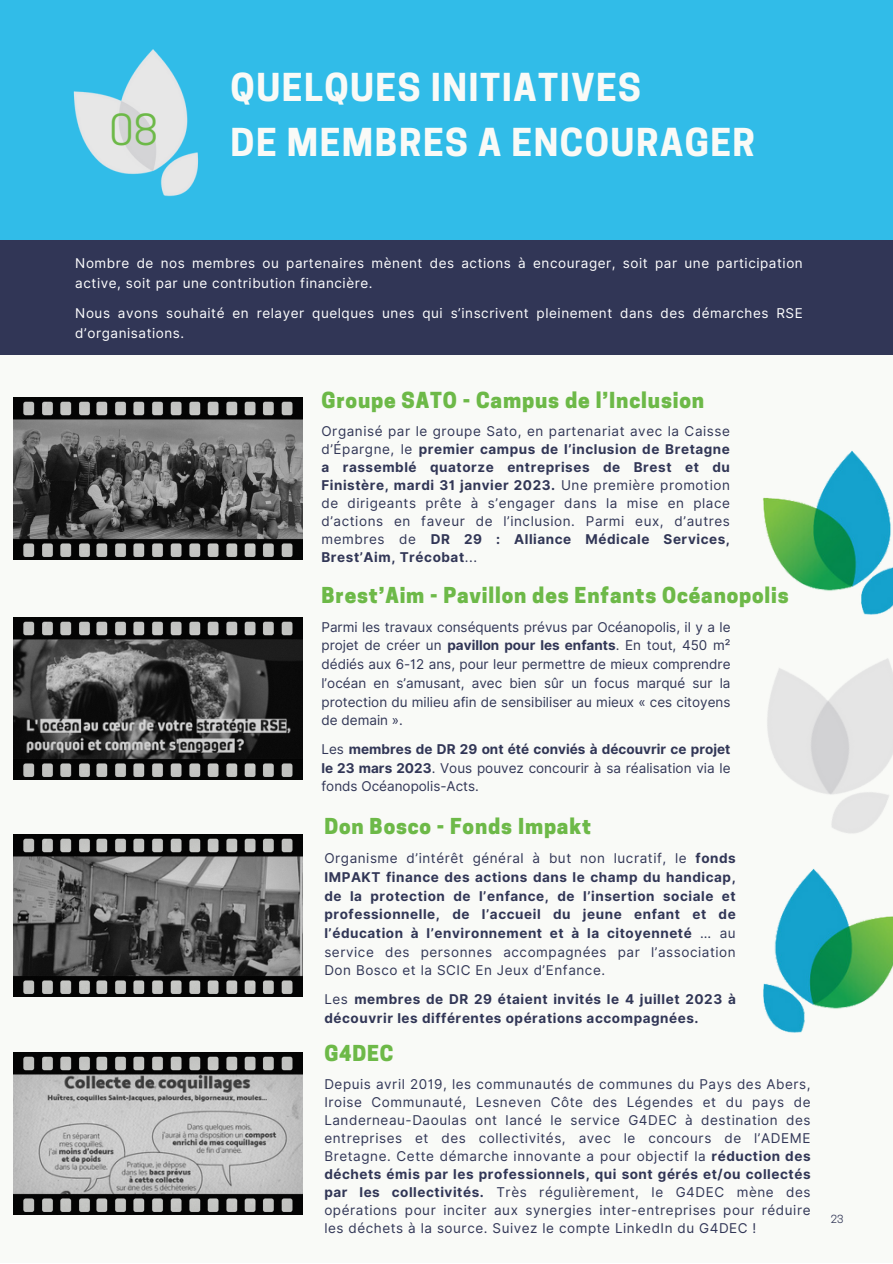
<style>
.page{position:relative;width:893px;height:1264px;background:#fff}
.page>*{position:absolute;margin:0;border:0;box-sizing:border-box;transform-origin:0 0}
.t1{font:40.2px "Cooper Hewitt";color:#6db948}
.t2{font:700 36.15px "Cooper Hewitt";letter-spacing:.04em;color:#f9faf7}
.t3{font:800 20.7px "Cooper Hewitt";letter-spacing:.04em;color:#6db948}
.t4{font:13.5px/18px "Inter";letter-spacing:.02em;color:#313656;text-align:justify}
.t5{font:700 13.5px/18.8px "Inter";letter-spacing:.04em;color:#313656;text-align:justify}
.t6{font:13.5px/20px "Inter";letter-spacing:.04em;color:#fff}
.t7{font:10.5px "Cooper Hewitt";color:#313656}
.s1{font-weight:700}
.s2{font-weight:400}
</style>
<div class="page">
<div style="left:0;top:0;width:892px;height:1262px;background:#f9faf7"></div>
<div style="left:0;top:0;width:892px;height:255px;background:#31bce8"></div>
<img style="left:763px;top:450px;width:129px;height:161px">
<img style="left:767px;top:611px;width:125px;height:223px">
<img style="left:763px;top:868px;width:129px;height:165px">
<img style="left:73px;top:49px;width:125px;height:148px">
<div style="left:0;top:240px;width:892px;height:115px;background:#313656"></div>
<img style="left:14px;top:397px;width:288px;height:162px">
<img style="left:14px;top:617px;width:288px;height:162px">
<img style="left:14px;top:834px;width:288px;height:162px">
<img style="left:14px;top:1052px;width:288px;height:162px">
<p class="t1" style="left:110px;top:115px;width:50px">08</p>
<p class="t2" style="left:231px;top:74px;width:412px">QUELQUES INITIATIVES</p>
<p class="t2" style="left:231px;top:129px;width:526px">DE MEMBRES A ENCOURAGER</p>
<p class="t6" style="left:75px;top:253px;width:729px">Nombre de nos membres ou partenaires mènent des actions à encourager, soit par une participation active, soit par une contribution financière.</p>
<p class="t6" style="left:75px;top:303px;width:729px">Nous avons souhaité en relayer quelques unes qui s’inscrivent pleinement dans des démarches RSE d’organisations.</p>
<p class="t3" style="left:321px;top:392px;width:384px">Groupe SATO - Campus de l’Inclusion</p>
<p class="t4" style="left:321px;top:422px;width:410px">Organisé par le groupe Sato, en partenariat avec la Caisse d’Épargne, le <span class="s1">premier campus de l’inclusion de Bretagne a rassemblé quatorze entreprises de Brest et du Finistère, mardi 31 janvier 2023.</span> Une première promotion de dirigeants prête à s’engager dans la mise en place d’actions en faveur de l’inclusion. Parmi eux, d’autres membres de <span class="s1">DR 29 : Alliance Médicale Services, Brest’Aim, Trécobat</span>...</p>
<p class="t3" style="left:321px;top:587px;width:468px">Brest’Aim - Pavillon des Enfants Océanopolis</p>
<p class="t4" style="left:321px;top:617px;width:410px;line-height:18.8px">Parmi les travaux conséquents prévus par Océanopolis, il y a le projet de créer un <span class="s1">pavillon pour les enfants</span>. En tout, 450 m² dédiés aux 6-12 ans, pour leur permettre de mieux comprendre l’océan en s’amusant, avec bien sûr un focus marqué sur la protection du milieu afin de sensibiliser au mieux « ces citoyens de demain ».</p>
<p class="t4" style="left:321px;top:739px;width:410px;line-height:18.8px">Les <span class="s1">membres de DR 29 ont été conviés à découvrir ce projet le 23 mars 2023</span>. Vous pouvez concourir à sa réalisation via le fonds Océanopolis-Acts.</p>
<p class="t3" style="left:324px;top:818px;width:268px">Don Bosco - Fonds Impakt</p>
<p class="t5" style="left:324px;top:848px;width:413px"><span class="s2">Organisme d’intérêt général à but non lucratif, le</span> fonds IMPAKT finance des actions dans le champ du handicap, de la protection de l’enfance, de l’insertion sociale et professionnelle, de l’accueil du jeune enfant et de l’éducation à l’environnement et à la citoyenneté <span class="s2">… au service des personnes accompagnées par l’association Don Bosco et la SCIC En Jeux d’Enfance.</span></p>
<p class="t5" style="left:324px;top:989px;width:413px"><span class="s2">Les</span> membres de DR 29 étaient invités le 4 juillet 2023 à découvrir les différentes opérations accompagnées.</p>
<p class="t3" style="left:324px;top:1045px;width:71px">G4DEC</p>
<p class="t4" style="left:324px;top:1074px;width:487px">Depuis avril 2019, les communautés de communes du Pays des Abers, Iroise Communauté, Lesneven Côte des Légendes et du pays de Landerneau-Daoulas ont lancé le service G4DEC à destination des entreprises et des collectivités, avec le concours de l’ADEME Bretagne. Cette démarche innovante a pour objectif la <span class="s1">réduction des déchets émis par les professionnels, qui sont gérés et/ou collectés par les collectivités.</span> Très régulièrement, le G4DEC mène des opérations pour inciter aux synergies inter-entreprises pour réduire les déchets à la source. Suivez le compte LinkedIn du G4DEC !</p>
<p class="t7" style="left:830px;top:1215px;width:14px">23</p>
</div>
